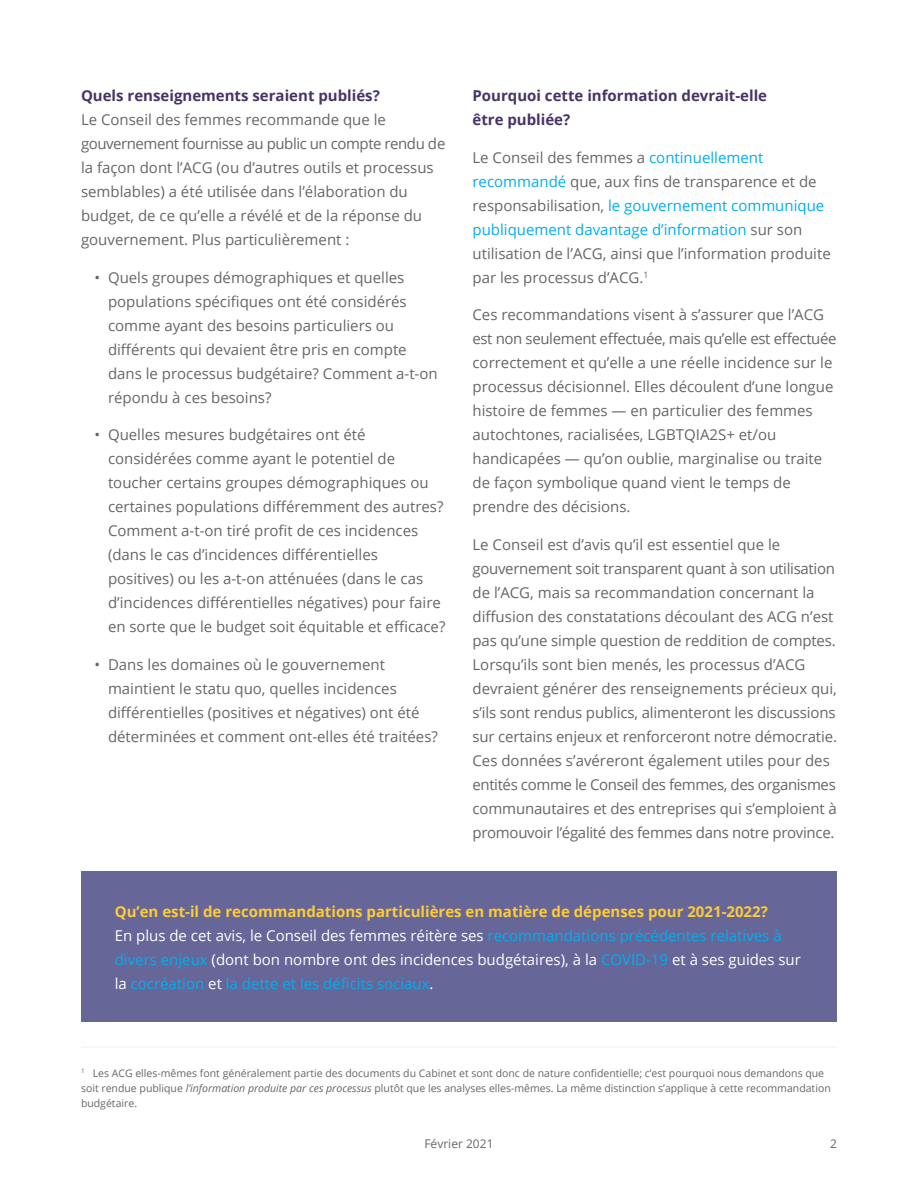
<style>
.page{position:relative;width:918px;height:1188px;background:#fff}
.page>*{position:absolute;margin:0;border:0;box-sizing:border-box;transform-origin:0 0}
.t1{font:15px/24px "Open Sans";color:#666}
.t2{font:15px/24px "Open Sans";color:#fff}
.t3{font:700 15px/24px "Open Sans";color:#473366}
.t4{font:700 15px "Open Sans";color:#fc3}
.t5{font:12px "Open Sans";color:#666}
.t6{font:10.5px/15px "Open Sans";color:#666}
.s1{color:#00aeef}
.s2{font-style:italic}
</style>
<div class="page">
<hr style="left:81px;top:1046px;width:756px;height:2px;background:#f5f5fa">
<div style="left:81px;top:871px;width:756px;height:151px;background:#669"></div>
<p class="t3" style="left:81px;top:84px;width:300px">Quels renseignements seraient publiés?</p>
<p class="t1" style="left:81px;top:108px;width:366px">Le Conseil des femmes recommande que le gouvernement fournisse au public un compte rendu de la façon dont l’ACG (ou d’autres outils et processus semblables) a été utilisée dans l’élaboration du budget, de ce qu’elle a révélé et de la réponse du gouvernement. Plus particulièrement :</p>
<p class="t1" style="left:108px;top:265px;width:331px;text-indent:-14px">• Quels groupes démographiques et quelles populations spécifiques ont été considérés comme ayant des besoins particuliers ou différents qui devaient être pris en compte dans le processus budgétaire? Comment a-t-on répondu à ces besoins?</p>
<p class="t1" style="left:108px;top:423px;width:339px;text-indent:-14px">• Quelles mesures budgétaires ont été considérées comme ayant le potentiel de toucher certains groupes démographiques ou certaines populations différemment des autres?<br>Comment a-t-on tiré profit de ces incidences (dans le cas d’incidences différentielles positives) ou les a-t-on atténuées (dans le cas d’incidences différentielles négatives) pour faire en sorte que le budget soit équitable et efficace?</p>
<p class="t1" style="left:108px;top:652px;width:331px;text-indent:-14px">• Dans les domaines où le gouvernement maintient le statu quo, quelles incidences différentielles (positives et négatives) ont été déterminées et comment ont-elles été traitées?</p>
<p class="t3" style="left:472px;top:84px;width:296px">Pourquoi cette information devrait-elle être publiée?</p>
<p class="t1" style="left:472px;top:145px;width:360px">Le Conseil des femmes a <span class="s1">continuellement recommandé</span> que, aux fins de transparence et de responsabilisation, <span class="s1">le gouvernement communique publiquement davantage d’information</span> sur son utilisation de l’ACG, ainsi que l’information produite par les processus d’ACG.<sup>1</sup></p>
<p class="t1" style="left:472px;top:303px;width:366px">Ces recommandations visent à s’assurer que l’ACG est non seulement effectuée, mais qu’elle est effectuée correctement et qu’elle a une réelle incidence sur le processus décisionnel. Elles découlent d’une longue histoire de femmes — en particulier des femmes autochtones, racialisées, LGBTQIA2S+ et/ou handicapées — qu’on oublie, marginalise ou traite de façon symbolique quand vient le temps de prendre des décisions.</p>
<p class="t1" style="left:472px;top:532px;width:366px">Le Conseil est d’avis qu’il est essentiel que le gouvernement soit transparent quant à son utilisation de l’ACG, mais sa recommandation concernant la diffusion des constatations découlant des ACG n’est pas qu’une simple question de reddition de comptes.<br>Lorsqu’ils sont bien menés, les processus d’ACG devraient générer des renseignements précieux qui, s’ils sont rendus publics, alimenteront les discussions sur certains enjeux et renforceront notre démocratie.<br>Ces données s’avéreront également utiles pour des entités comme le Conseil des femmes, des organismes communautaires et des entreprises qui s’emploient à promouvoir l’égalité des femmes dans notre province.</p>
<p class="t4" style="left:115px;top:901px;width:655px">Qu’en est-il de recommandations particulières en matière de dépenses pour 2021-2022?</p>
<p class="t2" style="left:115px;top:923px;width:688px">En plus de cet avis, le Conseil des femmes réitère ses <span class="s1">recommandations précédentes relatives à divers enjeux</span> (dont bon nombre ont des incidences budgétaires), à la <span class="s1">COVID-19</span> et à ses guides sur la <span class="s1">cocréation</span> et <span class="s1">la dette et les déficits sociaux</span>.</p>
<p class="t6" style="left:81px;top:1065px;width:751px"><sup>1</sup> Les ACG elles-mêmes font généralement partie des documents du Cabinet et sont donc de nature confidentielle; c’est pourquoi nous demandons que soit rendue publique <span class="s2">l’information produite par ces processus</span> plutôt que les analyses elles-mêmes. La même distinction s’applique à cette recommandation budgétaire.</p>
<p class="t5" style="left:424px;top:1136px;width:71px">Février 2021</p>
<p class="t5" style="left:830px;top:1136px;width:8px">2</p>
</div>
